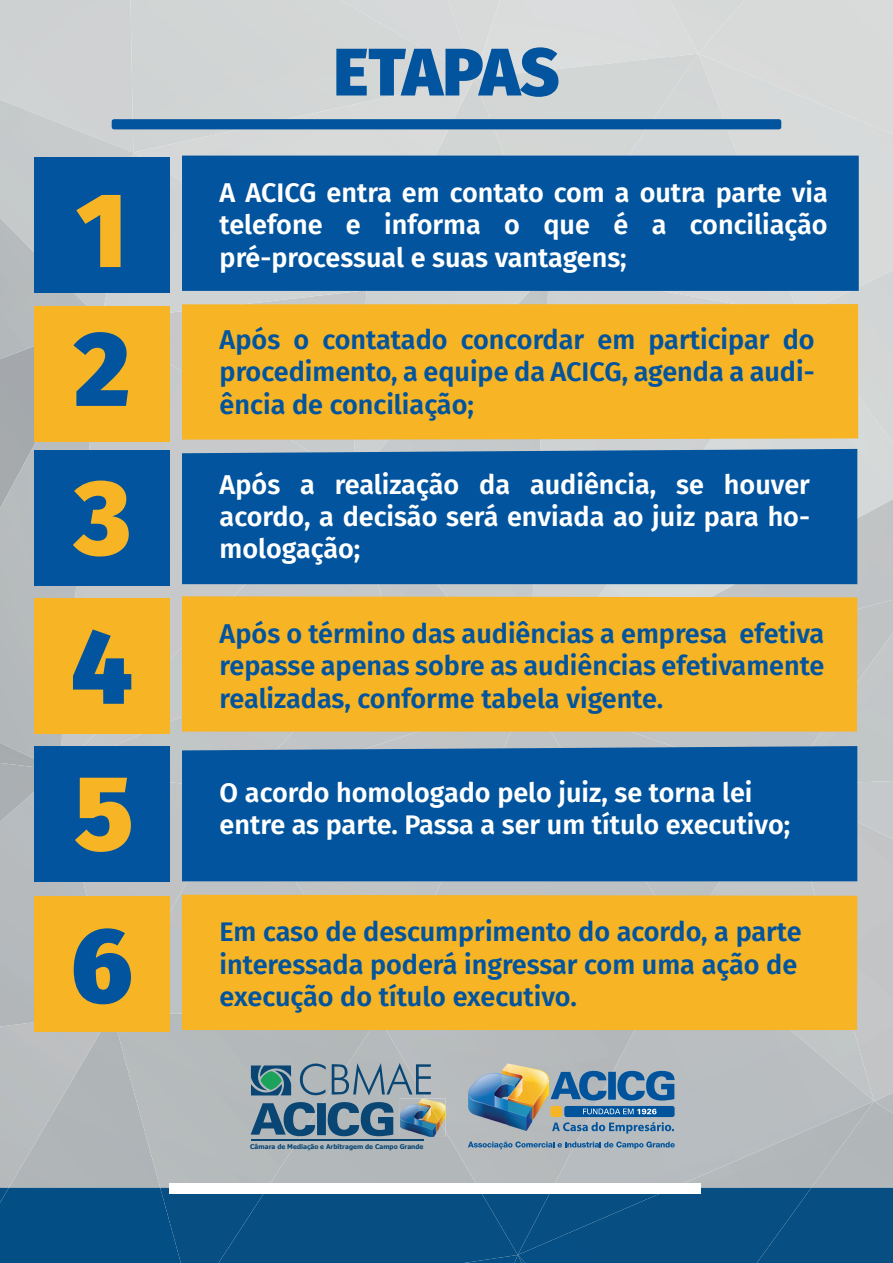
<style>
.page{position:relative;width:893px;height:1263px;background:#fff}
.page>*{position:absolute;margin:0;border:0;box-sizing:border-box;transform-origin:0 0}
.t1{font:900 106.05px "Fira Sans";color:#f7b424}
.t2{font:900 106.05px "Fira Sans";color:#01549d}
.t3{font:900 67.2px "Fira Sans";color:#01549d}
.t4{font:600 27px/32.4px "Fira Sans";color:#01549d}
.t5{font:600 27px/32.4px "Fira Sans";color:#fff}
.t6{font:700 6.6px "Tahoma";color:#094674}
</style>
<div class="page">
<div style="left:840px;top:444px;width:53px;height:55px;background:#d5d8d8"></div>
<img style="left:604px;top:499px;width:289px;height:101px">
<div style="left:783px;top:633px;width:110px;height:460px;background:#c3c6c7"></div>
<div style="left:799px;top:315px;width:94px;height:129px;background:#d3d6d5"></div>
<div style="left:799px;top:54px;width:94px;height:261px;background:#d7dad9"></div>
<div style="left:698px;top:0;width:46px;height:54px;background:#d7d9d9"></div>
<img style="left:857px;top:781px;width:36px;height:58px">
<div style="left:133px;top:0;width:341px;height:78px;background:#d3d6d5"></div>
<div style="left:0;top:0;width:133px;height:100px;background:#cfd1d3"></div>
<img style="left:0;top:1027px;width:112px;height:161px">
<div style="left:0;top:100px;width:133px;height:118px;background:#c8cbcb"></div>
<img style="left:0;top:218px;width:101px;height:102px">
<div style="left:112px;top:1017px;width:266px;height:171px;background:#b5babb"></div>
<img style="left:874px;top:1093px;width:19px;height:8px">
<div style="left:874px;top:1101px;width:19px;height:87px;background:#b1b6b8"></div>
<div style="left:698px;top:54px;width:101px;height:250px;background:#d7dad8"></div>
<img style="left:549px;top:291px;width:206px;height:158px">
<img style="left:549px;top:584px;width:115px;height:6px">
<img style="left:549px;top:589px;width:55px;height:7px">
<img style="left:474px;top:54px;width:224px;height:102px">
<img style="left:389px;top:584px;width:160px;height:12px">
<div style="left:474px;top:78px;width:75px;height:78px;background:#d3d6d5"></div>
<img style="left:367px;top:291px;width:182px;height:158px">
<img style="left:101px;top:152px;width:266px;height:168px">
<div style="left:101px;top:320px;width:104px;height:307px;background:#c7c8ca"></div>
<div style="left:205px;top:440px;width:98px;height:156px;background:#c8c9cb"></div>
<img style="left:302px;top:447px;width:50px;height:2px">
<div style="left:0;top:822px;width:59px;height:205px;background:#b6babc"></div>
<img style="left:0;top:320px;width:101px;height:423px">
<img style="left:0;top:743px;width:59px;height:20px">
<img style="left:0;top:763px;width:34px;height:59px">
<div style="left:783px;top:785px;width:91px;height:153px;background:#c4c6c8"></div>
<img style="left:682px;top:938px;width:192px;height:250px">
<img style="left:682px;top:731px;width:101px;height:164px">
<div style="left:378px;top:1030px;width:304px;height:153px;background:#b7babd"></div>
<img style="left:528px;top:731px;width:154px;height:164px">
<img style="left:378px;top:731px;width:150px;height:164px">
<div style="left:59px;top:627px;width:330px;height:143px;background:#c2c6c6"></div>
<img style="left:170px;top:881px;width:208px;height:136px">
<img style="left:59px;top:770px;width:181px;height:242px">
<div style="left:0;top:1188px;width:160px;height:75px;background:#034e84"></div>
<img style="left:0;top:1188px;width:9px;height:15px">
<div style="left:267px;top:1188px;width:490px;height:75px;background:#074f83"></div>
<div style="left:160px;top:1188px;width:107px;height:75px;background:#074f83"></div>
<div style="left:757px;top:1188px;width:136px;height:75px;background:#074f83"></div>
<div style="left:553px;top:1193px;width:120px;height:62px;background:#074f83"></div>
<div style="left:478px;top:1193px;width:75px;height:62px;background:#074f83"></div>
<div style="left:169px;top:1183px;width:532px;height:10px;background:#fff"></div>
<svg style="left:552px;top:1122px;width:122px;height:11px"></svg>
<img style="left:468px;top:1063px;width:80px;height:67px">
<svg style="left:550px;top:1071px;width:125px;height:29px;background:#5081aa"></svg>
<div style="left:564px;top:1106px;width:111px;height:11px;background:#01549c;border-radius:2px"></div>
<div style="left:550px;top:1106px;width:12px;height:11px;background:#f7b424;border-radius:2px"></div>
<svg style="left:583px;top:1109px;width:74px;height:5px"></svg>
<svg style="left:468px;top:1141px;width:207px;height:8px;background:#7997b2"></svg>
<img style="left:400px;top:1098px;width:46px;height:39px">
<img style="left:426px;top:1098px;width:20px;height:34px">
<svg style="left:251px;top:1102px;width:142px;height:34px;background:#547893"></svg>
<svg style="left:300px;top:1062px;width:26px;height:34px"></svg>
<svg style="left:332px;top:1063px;width:99px;height:32px;background:#879ba9"></svg>
<svg style="left:251px;top:1065px;width:40px;height:30px"></svg>
<hr style="left:251px;top:1139px;width:172px;height:2px;background:#094674">
<div style="left:112px;top:119px;width:669px;height:10px;background:#01549d;border:4px solid #01549d"></div>
<div style="left:34px;top:306px;width:136px;height:135px;background:#f7b424"></div>
<div style="left:182px;top:304px;width:676px;height:136px;background:#f7b424"></div>
<div style="left:34px;top:157px;width:136px;height:136px;background:#01549d"></div>
<div style="left:182px;top:156px;width:677px;height:135px;background:#01549d"></div>
<div style="left:182px;top:449px;width:675px;height:135px;background:#01549d"></div>
<div style="left:34px;top:451px;width:136px;height:135px;background:#01549d"></div>
<div style="left:182px;top:746px;width:675px;height:135px;background:#01549d"></div>
<div style="left:34px;top:746px;width:136px;height:135px;background:#01549d"></div>
<div style="left:182px;top:596px;width:675px;height:135px;background:#f7b424"></div>
<div style="left:34px;top:598px;width:136px;height:135px;background:#f7b424"></div>
<div style="left:182px;top:895px;width:675px;height:135px;background:#f7b424"></div>
<div style="left:34px;top:896px;width:136px;height:136px;background:#f7b424"></div>
<h1 class="t1" style="left:76px;top:135px;width:53px">1</h1>
<h1 class="t2" style="left:74px;top:274px;width:58px">2</h1>
<h1 class="t1" style="left:74px;top:422px;width:58px">3</h1>
<h1 class="t2" style="left:71px;top:572px;width:64px">4</h1>
<h1 class="t1" style="left:74px;top:718px;width:61px">5</h1>
<h1 class="t2" style="left:71px;top:870px;width:63px">6</h1>
<h2 class="t3" style="left:333px;top:12px;width:227px">ETAPAS</h2>
<p class="t5" style="left:220px;top:175px;width:610px">A ACICG entra em contato com a outra parte via telefone e informa o que é a conciliação</p>
<p class="t5" style="left:220px;top:240px;width:409px">pré-processual e suas vantagens;</p>
<p class="t4" style="left:220px;top:322px;width:597px;text-align:justify">Após o contatado concordar em participar do procedimento, a equipe da ACICG, agenda a audi&shy;ência de conciliação;</p>
<p class="t5" style="left:220px;top:466px;width:592px">Após a realização da audiência, se houver acordo, a decisão será enviada ao juiz para ho-</p>
<p class="t5" style="left:220px;top:531px;width:142px">mologação;</p>
<p class="t4" style="left:220px;top:616px;width:606px">Após o término das audiências a empresa efetiva repasse apenas sobre as audiências efetivamente</p>
<p class="t4" style="left:220px;top:680px;width:445px">realizadas, conforme tabela vigente.</p>
<p class="t5" style="left:220px;top:774px;width:534px">O acordo homologado pelo juiz, se torna lei</p>
<p class="t5" style="left:220px;top:807px;width:572px">entre as parte. Passa a ser um título executivo;</p>
<p class="t4" style="left:220px;top:914px;width:583px">Em caso de descumprimento do acordo, a parte interessada poderá ingressar com uma ação de</p>
<p class="t4" style="left:220px;top:979px;width:359px">execução do título executivo.</p>
<p class="t6" style="left:250px;top:1142px;width:175px">Câmara de Mediação e Arbitragem de Campo Grande</p>
</div>
